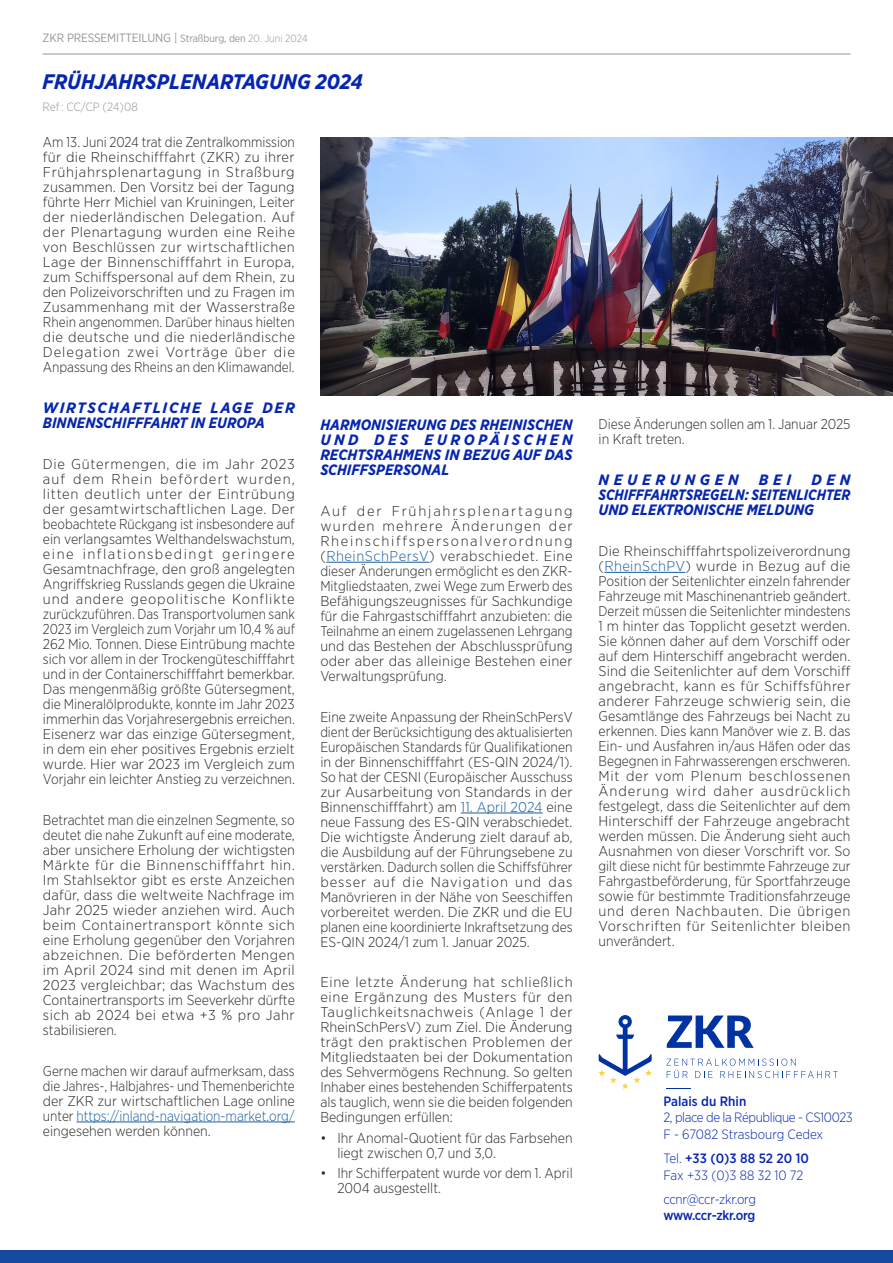
<style>
.page{position:relative;width:893px;height:1263px;background:#fff}
.page>*{position:absolute;margin:0;border:0;box-sizing:border-box;transform-origin:0 0}
.Texte_courant_light{font:italic 700 21px "Gotham Narrow";color:#0626af}
.Texte_courant_light-2{font:italic 700 15px/15px "Gotham Narrow";color:#0626af;scale:1.05 1}
.Texte_courant_light-3{font:italic 700 15px/15px "Gotham Narrow";color:#0626af;text-align:justify}
.Texte_courant_light-4{font:italic 700 15px "Gotham Narrow";letter-spacing:.285em;color:#0626af;scale:1.05 1}
.Texte_courant_light-5{font:300 14.25px/15px "Gotham Narrow";color:#282827;text-align:justify;scale:1.05 1}
.Texte_courant_light-6{font:300 14.25px/15px "Gotham Narrow";color:#282827;text-align:justify}
.Texte_courant_light-7{font:300 14.25px/15px "Gotham Narrow";color:#282827;text-align:justify;scale:.96 1}
.t1{font:300 13.5px/16.2px "Gotham Narrow";letter-spacing:-.025em;color:#0626af}
.t2{font:300 13.5px "Gotham Narrow";color:#0626af}
.t3{font:500 13.5px "Gotham Narrow";color:#0626af}
.t4{font:12px "Gotham Narrow";letter-spacing:-.01em;color:#939598}
.Texte_courant_light-8{font:300 12px "Gotham Narrow";letter-spacing:-.005em;color:#939598}
.s1{font-size:10.5px}
.s2{font-weight:300;font-size:10.5px}
.s3{color:#175d9e}
.s4{font-weight:500}
.s5{font-weight:300}
</style>
<div class="page">
<hr style="left:43px;top:54px;width:807px;height:1px;background:#939598">
<div style="left:0;top:1250px;width:893px;height:13px;background:#14499d"></div>
<hr style="left:76px;top:1121px;width:219px;height:1px;background:#175d9e">
<hr style="left:326px;top:562px;width:103px;height:1px;background:#175d9e">
<hr style="left:461px;top:813px;width:82px;height:1px;background:#175d9e">
<hr style="left:604px;top:572px;width:81px;height:1px;background:#175d9e">
<img style="left:320px;top:138px;width:573px;height:257px">
<svg style="left:599px;top:1015px;width:53px;height:74px"></svg>
<svg style="left:667px;top:1015px;width:87px;height:33px"></svg>
<svg style="left:666px;top:1058px;width:172px;height:20px"></svg>
<svg style="left:666px;top:1088px;width:24px;height:1px"></svg>
<p class="t4" style="left:43px;top:30px;width:267px">ZKR PRESSEMITTEILUNG | <span class="s1">Straßburg, den</span> <span class="s2">20. Juni 2024</span></p>
<p class="Texte_courant_light" style="left:43px;top:69px;width:322px">FRÜHJAHRSPLENARTAGUNG 2024</p>
<p class="Texte_courant_light-8" style="left:43px;top:100px;width:97px">Ref : CC/CP (24)08</p>
<p class="Texte_courant_light-7" style="left:43px;top:135px;width:264px">Am 13. Juni 2024 trat die Zentralkommission für die Rheinschifffahrt (ZKR) zu ihrer Frühjahrsplenartagung in Straßburg zusammen. Den Vorsitz bei der Tagung führte Herr Michiel van Kruiningen, Leiter der niederländischen Delegation. Auf der Plenartagung wurden eine Reihe von Beschlüssen zur wirtschaftlichen Lage der Binnenschifffahrt in Europa, zum Schiffspersonal auf dem Rhein, zu den Polizeivorschriften und zu Fragen im Zusammenhang mit der Wasserstraße Rhein angenommen. Darüber hinaus hielten die deutsche und die niederländische Delegation zwei Vorträge über die Anpassung des Rheins an den Klimawandel.</p>
<p class="Texte_courant_light-2" style="left:43px;top:400px;width:241px">WIRTSCHAFTLICHE LAGE DER<br>BINNENSCHIFFFAHRT IN EUROPA</p>
<p class="Texte_courant_light-5" style="left:43px;top:456px;width:242px">Die Gütermengen, die im Jahr 2023 auf dem Rhein befördert wurden, litten deutlich unter der Eintrübung der gesamtwirtschaftlichen Lage. Der beobachtete Rückgang ist insbesondere auf ein verlangsamtes Welthandelswachstum, eine inflationsbedingt geringere Gesamtnachfrage, den groß angelegten Angriffskrieg Russlands gegen die Ukraine und andere geopolitische Konflikte zurückzuführen. Das Transportvolumen sank 2023 im Vergleich zum Vorjahr um 10,4 % auf 262 Mio. Tonnen. Diese Eintrübung machte sich vor allem in der Trockengüteschifffahrt und in der Containerschifffahrt bemerkbar.<br>Das mengenmäßig größte Gütersegment, die Mineralölprodukte, konnte im Jahr 2023 immerhin das Vorjahresergebnis erreichen.<br>Eisenerz war das einzige Gütersegment, in dem ein eher positives Ergebnis erzielt wurde. Hier war 2023 im Vergleich zum Vorjahr ein leichter Anstieg zu verzeichnen.</p>
<p class="Texte_courant_light-6" style="left:43px;top:812px;width:254px">Betrachtet man die einzelnen Segmente, so deutet die nahe Zukunft auf eine moderate, aber unsichere Erholung der wichtigsten Märkte für die Binnenschifffahrt hin.<br>Im Stahlsektor gibt es erste Anzeichen dafür, dass die weltweite Nachfrage im Jahr 2025 wieder anziehen wird. Auch beim Containertransport könnte sich eine Erholung gegenüber den Vorjahren abzeichnen. Die beförderten Mengen im April 2024 sind mit denen im April 2023 vergleichbar; das Wachstum des Containertransports im Seeverkehr dürfte sich ab 2024 bei etwa +3 % pro Jahr stabilisieren.</p>
<p class="Texte_courant_light-6" style="left:43px;top:1063px;width:253px">Gerne machen wir darauf aufmerksam, dass die Jahres-, Halbjahres- und Themenberichte der ZKR zur wirtschaftlichen Lage online unter <span class="s3">https://inland-navigation-market.org/ </span>eingesehen werden können.</p>
<p class="Texte_courant_light-3" style="left:320px;top:417px;width:254px">HARMONISIERUNG DES RHEINISCHEN UND DES EUROPÄISCHEN RECHTSRAHMENS IN BEZUG AUF DAS SCHIFFSPERSONAL</p>
<p class="Texte_courant_light-5" style="left:320px;top:503px;width:242px">Auf der Frühjahrsplenartagung wurden mehrere Änderungen der Rheinschiffspersonalverordnung (<span class="s3">RheinSchPersV</span>) verabschiedet. Eine dieser Änderungen ermöglicht es den ZKR-Mitgliedstaaten, zwei Wege zum Erwerb des Befähigungszeugnisses für Sachkundige für die Fahrgastschifffahrt anzubieten: die Teilnahme an einem zugelassenen Lehrgang und das Bestehen der Abschlussprüfung oder aber das alleinige Bestehen einer Verwaltungsprüfung.</p>
<p class="Texte_courant_light-6" style="left:320px;top:709px;width:254px">Eine zweite Anpassung der RheinSchPersV dient der Berücksichtigung des aktualisierten Europäischen Standards für Qualifikationen in der Binnenschifffahrt (ES-QIN 2024/1).<br>So hat der CESNI (Europäischer Ausschuss zur Ausarbeitung von Standards in der Binnenschifffahrt) am <span class="s3">11. April 2024</span> eine neue Fassung des ES-QIN verabschiedet.<br>Die wichtigste Änderung zielt darauf ab, die Ausbildung auf der Führungsebene zu verstärken. Dadurch sollen die Schiffsführer besser auf die Navigation und das Manövrieren in der Nähe von Seeschiffen vorbereitet werden. Die ZKR und die EU planen eine koordinierte Inkraftsetzung des ES-QIN 2024/1 zum 1. Januar 2025.</p>
<p class="Texte_courant_light-5" style="left:320px;top:974px;width:242px">Eine letzte Änderung hat schließlich eine Ergänzung des Musters für den Tauglichkeitsnachweis (Anlage 1 der RheinSchPersV) zum Ziel. Die Änderung trägt den praktischen Problemen der Mitgliedstaaten bei der Dokumentation des Sehvermögens Rechnung. So gelten Inhaber eines bestehenden Schifferpatents als tauglich, wenn sie die beiden folgenden Bedingungen erfüllen:</p>
<p class="Texte_courant_light-6" style="left:337px;top:1130px;width:237px;text-indent:-17px">• Ihr Anomal-Quotient für das Farbsehen liegt zwischen 0,7 und 3,0.</p>
<p class="Texte_courant_light-6" style="left:337px;top:1165px;width:237px;text-indent:-17px">• Ihr Schifferpatent wurde vor dem 1. April<br>2004 ausgestellt.</p>
<p class="Texte_courant_light-6" style="left:599px;top:417px;width:253px">Diese Änderungen sollen am 1. Januar 2025 in Kraft treten.</p>
<p class="Texte_courant_light-4" style="left:599px;top:470px;width:135px">NEUERUNGEN</p>
<p class="Texte_courant_light-2" style="left:759px;top:472px;width:32px">BEI</p>
<p class="Texte_courant_light-2" style="left:599px;top:472px;width:241px;text-align:justify;text-indent:213px">DEN SCHIFFFAHRTSREGELN: SEITENLICHTER UND ELEKTRONISCHE MELDUNG</p>
<p class="Texte_courant_light-5" style="left:599px;top:543px;width:242px">Die Rheinschifffahrtspolizeiverordnung (<span class="s3">RheinSchPV</span>) wurde in Bezug auf die Position der Seitenlichter einzeln fahrender Fahrzeuge mit Maschinenantrieb geändert.<br>Derzeit müssen die Seitenlichter mindestens 1 m hinter das Topplicht gesetzt werden.<br>Sie können daher auf dem Vorschiff oder auf dem Hinterschiff angebracht werden.<br>Sind die Seitenlichter auf dem Vorschiff angebracht, kann es für Schiffsführer anderer Fahrzeuge schwierig sein, die Gesamtlänge des Fahrzeugs bei Nacht zu erkennen. Dies kann Manöver wie z. B. das Ein- und Ausfahren in/aus Häfen oder das Begegnen in Fahrwasserengen erschweren.<br>Mit der vom Plenum beschlossenen Änderung wird daher ausdrücklich festgelegt, dass die Seitenlichter auf dem Hinterschiff der Fahrzeuge angebracht werden müssen. Die Änderung sieht auch Ausnahmen von dieser Vorschrift vor. So gilt diese nicht für bestimmte Fahrzeuge zur Fahrgastbeförderung, für Sportfahrzeuge sowie für bestimmte Traditionsfahrzeuge und deren Nachbauten. Die übrigen Vorschriften für Seitenlichter bleiben unverändert.</p>
<p class="t1" style="left:663px;top:1093px;width:191px"><span class="s4">Palais du Rhin<br></span>2, place de la République - CS10023</p>
<p class="t2" style="left:663px;top:1125px;width:161px">F - 67082 Strasbourg Cedex</p>
<p class="t3" style="left:663px;top:1150px;width:147px"><span class="s5">Tel.</span> +33 (0)3 88 52 20 10</p>
<p class="t2" style="left:663px;top:1166px;width:141px">Fax +33 (0)3 88 32 10 72</p>
<p class="t1" style="left:663px;top:1191px;width:94px">ccnr@ccr-zkr.org <span class="s4">www.ccr-zkr.org</span></p>
</div>
